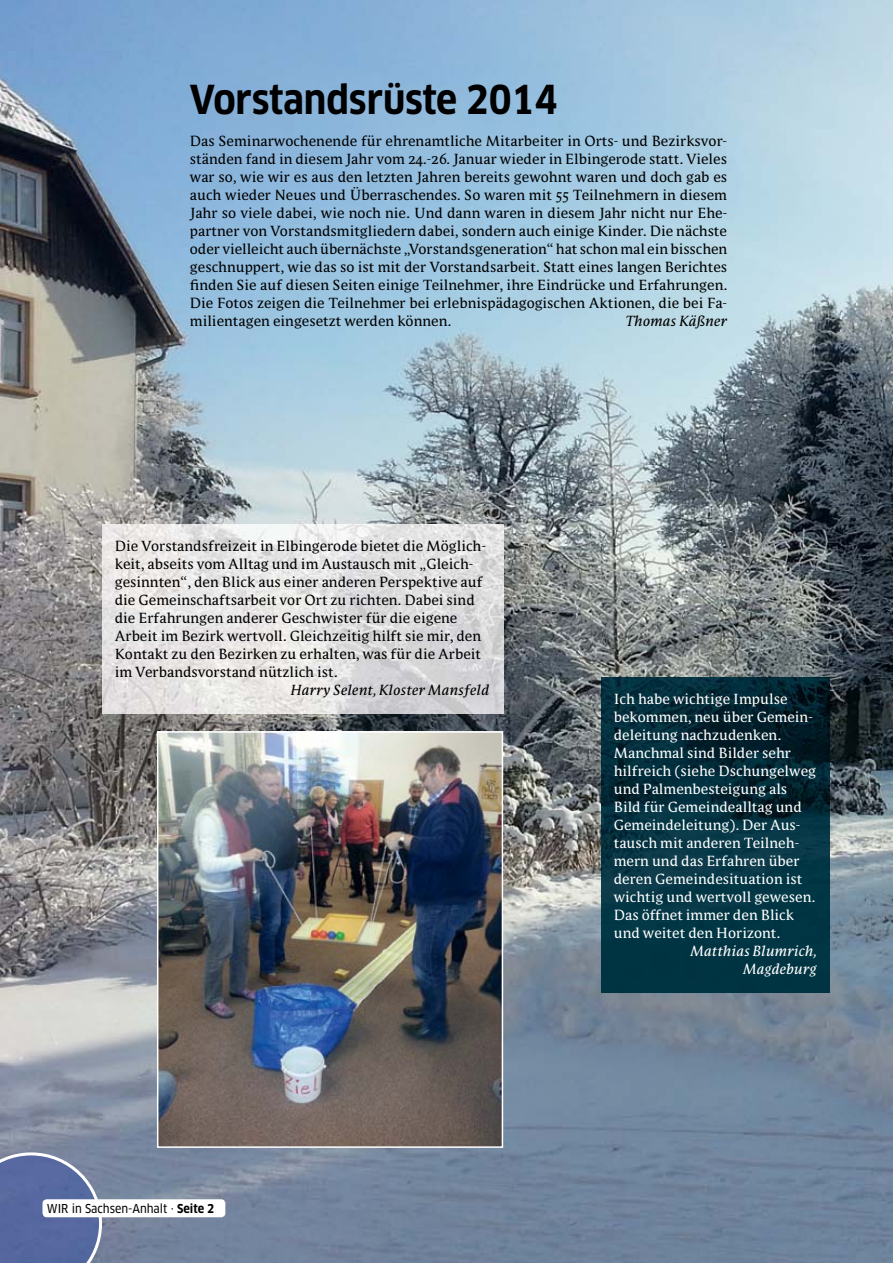
<style>
.page{position:relative;width:893px;height:1263px;background:#fff}
.page>*{position:absolute;margin:0;border:0;box-sizing:border-box;transform-origin:0 0}
.t1{font:700 39px "Clan Pro Narr";color:#000}
.t2{font:13.5px/18px "Parable OT";color:#000;text-align:justify}
.t3{font:13.5px/18px "Parable OT";color:#fff}
.t4{font:italic 13.5px "Parable OT";color:#000}
.t5{font:italic 13.5px/18px "Parable OT";color:#fff;text-align:right}
.t6{font:12px "Clan Pro Narr News";color:#000}
.s1{font-family:"Clan Pro Narr";font-weight:700}
</style>
<div class="page">
<img style="left:0;top:0;width:893px;height:1263px">
<svg style="left:0;top:1152px;width:102px;height:111px;background:#6273a4"></svg>
<div style="left:43px;top:1199px;width:182px;height:18px;background:#fff;border-radius:4px"></div>
<img style="left:160px;top:734px;width:340px;height:411px">
<div style="left:157px;top:731px;width:346px;height:417px;border:2px solid #fff"></div>
<img style="left:102px;top:524px;width:401px;height:189px">
<img style="left:601px;top:677px;width:228px;height:315px">
<h1 class="t1" style="left:190px;top:77px;width:369px">Vorstandsrüste 2014</h1>
<p class="t2" style="left:190px;top:132px;width:539px">Das Seminarwochenende für ehrenamtliche Mitarbeiter in Orts- und Bezirksvor&shy;ständen fand in diesem Jahr vom 24.-26. Januar wieder in Elbingerode statt. Vieles war so, wie wir es aus den letzten Jahren bereits gewohnt waren und doch gab es auch wieder Neues und Überraschendes. So waren mit 55 Teilnehmern in diesem Jahr so viele dabei, wie noch nie. Und dann waren in diesem Jahr nicht nur Ehe&shy;partner von Vorstandsmitgliedern dabei, sondern auch einige Kinder. Die nächste oder vielleicht auch übernächste „Vorstandsgeneration“ hat schon mal ein bisschen geschnuppert, wie das so ist mit der Vorstandsarbeit. Statt eines langen Berichtes finden Sie auf diesen Seiten einige Teilnehmer, ihre Eindrücke und Erfahrungen.<br>Die Fotos zeigen die Teilnehmer bei erlebnispädagogischen Aktionen, die bei Fa&shy;milientagen eingesetzt werden können.</p>
<p class="t4" style="left:625px;top:312px;width:104px">Thomas Käßner</p>
<p class="t2" style="left:115px;top:537px;width:373px;text-align:left">Die Vorstandsfreizeit in Elbingerode bietet die Möglich&shy;keit, abseits vom Alltag und im Austausch mit „Gleich&shy;gesinnten“, den Blick aus einer anderen Perspektive auf die Gemeinschaftsarbeit vor Ort zu richten. Dabei sind die Erfahrungen anderer Geschwister für die eigene Arbeit im Bezirk wertvoll. Gleichzeitig hilft sie mir, den Kontakt zu den Bezirken zu erhalten, was für die Arbeit im Verbandsvorstand nützlich ist.</p>
<p class="t4" style="left:290px;top:681px;width:200px">Harry Selent, Kloster Mansfeld</p>
<p class="t6" style="left:47px;top:1202px;width:169px">WIR in Sachsen-Anhalt · <span class="s1">Seite 2</span></p>
<p class="t3" style="left:614px;top:690px;width:204px">Ich habe wichtige Impulse bekommen, neu über Gemein&shy;deleitung nachzudenken.<br>Manchmal sind Bilder sehr hilfreich (siehe Dschungelweg und Palmenbesteigung als<br>Bild für Gemeindealltag und<br>Gemeindeleitung). Der Aus&shy;tausch mit anderen Teilneh&shy;mern und das Erfahren über deren Gemeindesituation ist wichtig und wertvoll gewesen.<br>Das öffnet immer den Blick und weitet den Horizont.</p>
<p class="t5" style="left:690px;top:942px;width:128px">Matthias Blumrich,<br>Magdeburg</p>
</div>
